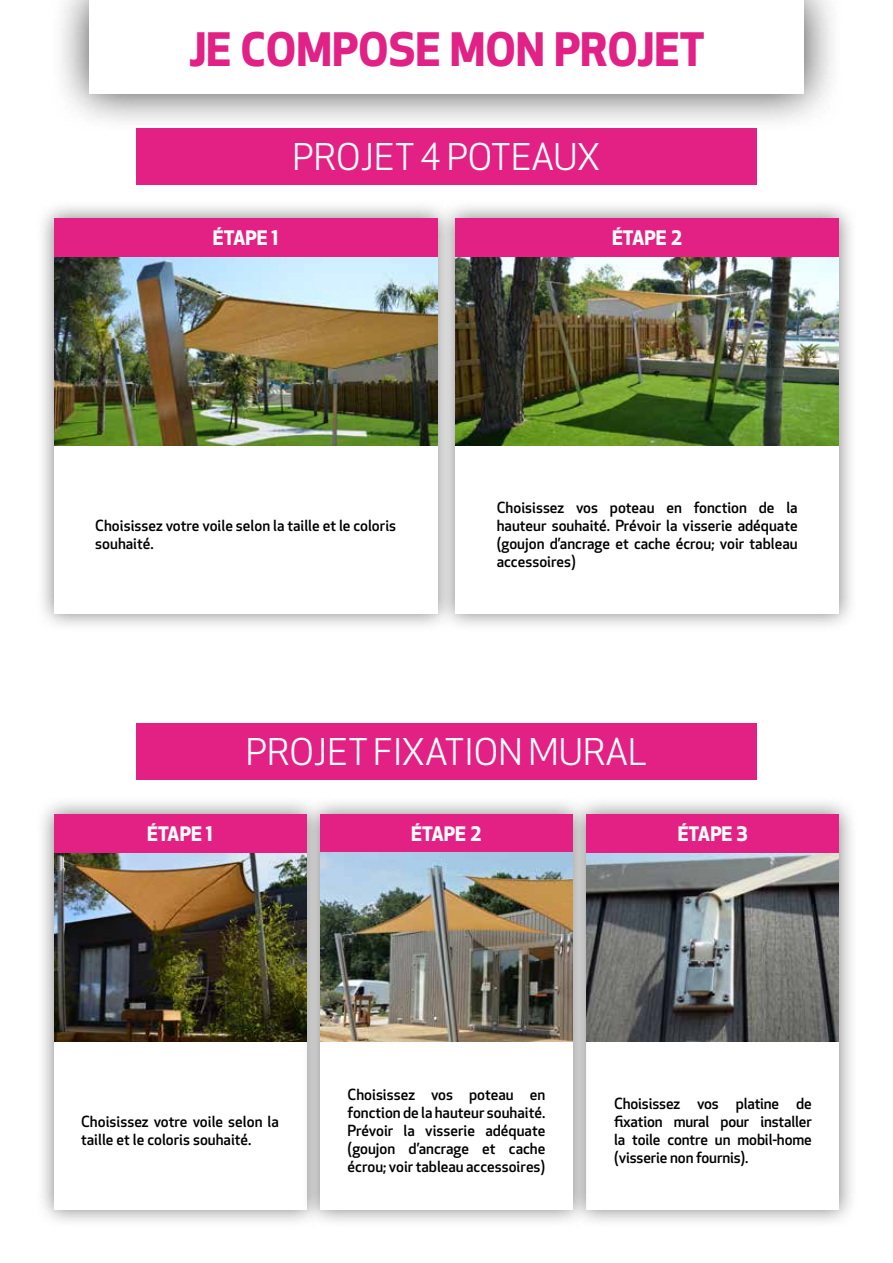
<style>
.page{position:relative;width:893px;height:1263px;background:#fff}
.page>*{position:absolute;margin:0;border:0;box-sizing:border-box;transform-origin:0 0}
.t1{font:700 45px "Apex New";color:#e12185}
.t2{font:36px "Apex New";color:#fff}
.t3{font:700 19.5px "Apex New";color:#fff}
.t4{font:500 15px/18px "Apex New";color:#000;text-align:justify}
</style>
<div class="page">
<div style="left:35px;top:796px;width:290px;height:432px;background:#000;opacity:.51"></div>
<div style="left:54px;top:814px;width:252px;height:395px;background:#fff"></div>
<div style="left:35px;top:200px;width:421px;height:432px;background:#000;opacity:.51"></div>
<div style="left:54px;top:218px;width:383px;height:395px;background:#fff"></div>
<div style="left:568px;top:796px;width:290px;height:432px;background:#000;opacity:.51"></div>
<div style="left:587px;top:814px;width:252px;height:395px;background:#fff"></div>
<div style="left:437px;top:200px;width:421px;height:432px;background:#000;opacity:.51"></div>
<div style="left:455px;top:218px;width:384px;height:395px;background:#fff"></div>
<div style="left:302px;top:796px;width:289px;height:432px;background:#000;opacity:.51"></div>
<div style="left:320px;top:814px;width:252px;height:395px;background:#fff"></div>
<img style="left:54px;top:853px;width:252px;height:189px">
<img style="left:54px;top:257px;width:383px;height:189px">
<img style="left:587px;top:853px;width:252px;height:189px">
<img style="left:455px;top:257px;width:384px;height:189px">
<div style="left:54px;top:814px;width:252px;height:39px;background:#e32185"></div>
<div style="left:54px;top:218px;width:383px;height:39px;background:#e32185"></div>
<div style="left:320px;top:814px;width:252px;height:39px;background:#e32185"></div>
<div style="left:587px;top:814px;width:252px;height:39px;background:#e32185"></div>
<div style="left:455px;top:218px;width:384px;height:39px;background:#e32185"></div>
<div style="left:50px;top:0;width:793px;height:133px;background:#000;opacity:.75"></div>
<div style="left:89px;top:0;width:715px;height:94px;background:#fff"></div>
<img style="left:320px;top:853px;width:252px;height:189px">
<div style="left:136px;top:128px;width:621px;height:56px;background:#e32185"></div>
<div style="left:136px;top:724px;width:621px;height:56px;background:#e32185"></div>
<h1 class="t1" style="left:190px;top:17px;width:516px">JE COMPOSE MON PROJET</h1>
<h2 class="t2" style="left:293px;top:134px;width:309px">PROJET 4 POTEAUX</h2>
<h3 class="t3" style="left:213px;top:223px;width:67px">ÉTAPE 1</h3>
<h3 class="t3" style="left:612px;top:223px;width:72px">ÉTAPE 2</h3>
<p class="t4" style="left:95px;top:516px;width:302px">Choisissez votre voile selon la taille et le coloris souhaité.</p>
<p class="t4" style="left:497px;top:498px;width:302px">Choisissez vos poteau en fonction de la hauteur souhaité. Prévoir la visserie adéquate (goujon d’ancrage et cache écrou; voir tableau accessoires)</p>
<h3 class="t3" style="left:147px;top:819px;width:67px">ÉTAPE 1</h3>
<h2 class="t2" style="left:246px;top:730px;width:403px">PROJET FIXATION MURAL</h2>
<h3 class="t3" style="left:411px;top:819px;width:72px">ÉTAPE 2</h3>
<h3 class="t3" style="left:678px;top:819px;width:72px">ÉTAPE 3</h3>
<p class="t4" style="left:81px;top:1112px;width:199px">Choisissez votre voile selon la taille et le coloris souhaité.</p>
<p class="t4" style="left:348px;top:1085px;width:199px">Choisissez vos poteau en fonction de la hauteur souhaité.<br>Prévoir la visserie adéquate (goujon d’ancrage et cache écrou; voir tableau accessoires)</p>
<p class="t4" style="left:614px;top:1094px;width:199px">Choisissez vos platine de fixation mural pour installer la toile contre un mobil-home (visserie non fournis).</p>
</div>
